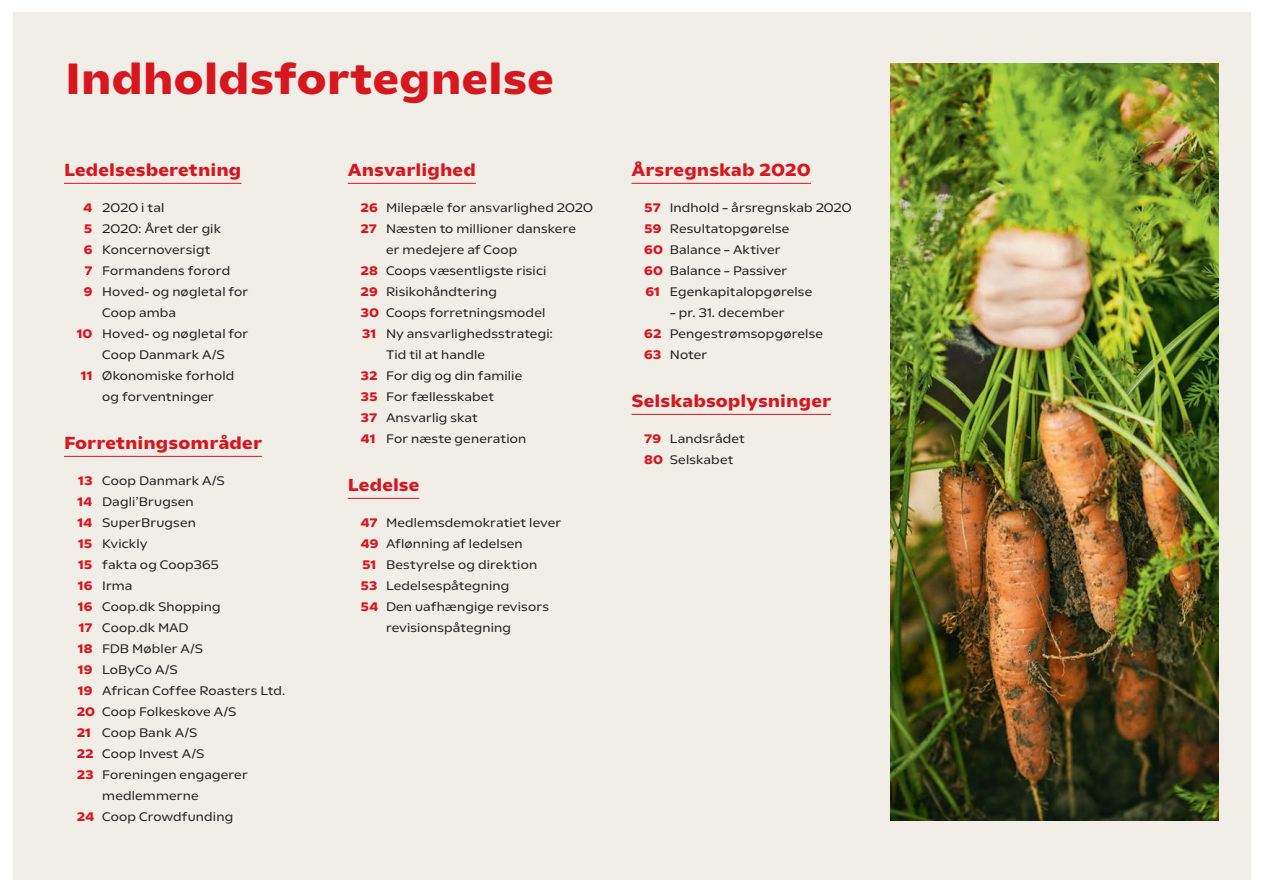
<style>
.page{position:relative;width:1263px;height:893px;background:#fff}
.page>*{position:absolute;margin:0;border:0;box-sizing:border-box;transform-origin:0 0}
.t1{font:700 45px "COOPPRINT";color:#d7171f}
.t2{font:700 18px "COOPPRINT";letter-spacing:.005em;color:#d7171f}
.t3{font:12.75px/21px "COOPPRINT";letter-spacing:.015em;color:#231f20}
.s1{font-weight:700;color:#d7171f}
</style>
<div class="page">
<div style="left:13px;top:13px;width:1237px;height:867px;background:#f1ede7"></div>
<img style="left:891px;top:64px;width:328px;height:757px">
<hr style="left:64px;top:183px;width:177px;height:1px;background:#d7171f">
<hr style="left:64px;top:456px;width:198px;height:1px;background:#d7171f">
<hr style="left:348px;top:183px;width:128px;height:1px;background:#d7171f">
<hr style="left:348px;top:498px;width:71px;height:1px;background:#d7171f">
<hr style="left:631px;top:183px;width:180px;height:1px;background:#d7171f">
<hr style="left:631px;top:414px;width:200px;height:1px;background:#d7171f">
<h1 class="t1" style="left:65px;top:55px;width:490px">Indholdsfortegnelse</h1>
<h2 class="t2" style="left:64px;top:160px;width:179px">Ledelsesberetning</h2>
<p class="t3" style="left:83px;top:197px;width:83px"><span class="s1">4</span> 2020 i tal</p>
<p class="t3" style="left:84px;top:218px;width:139px"><span class="s1">5</span> 2020: Året der gik</p>
<p class="t3" style="left:84px;top:239px;width:128px"><span class="s1">6</span> Koncernoversigt</p>
<p class="t3" style="left:84px;top:260px;width:147px"><span class="s1">7</span> Formandens forord</p>
<p class="t3" style="left:84px;top:281px;width:166px"><span class="s1">9</span> Hoved- og nøgletal for</p>
<p class="t3" style="left:102px;top:302px;width:75px">Coop amba</p>
<p class="t3" style="left:77px;top:323px;width:173px"><span class="s1">10</span> Hoved- og nøgletal for</p>
<p class="t3" style="left:102px;top:344px;width:124px">Coop Danmark A/S</p>
<p class="t3" style="left:81px;top:365px;width:155px"><span class="s1">11</span> Økonomiske forhold</p>
<p class="t3" style="left:102px;top:386px;width:113px">og forventninger</p>
<h2 class="t2" style="left:64px;top:433px;width:200px">Forretningsområder</h2>
<p class="t3" style="left:78px;top:470px;width:148px"><span class="s1">13</span> Coop Danmark A/S</p>
<p class="t3" style="left:78px;top:491px;width:118px"><span class="s1">14</span> Dagli’Brugsen</p>
<p class="t3" style="left:78px;top:512px;width:120px"><span class="s1">14</span> SuperBrugsen</p>
<p class="t3" style="left:78px;top:533px;width:71px"><span class="s1">15</span> Kvickly</p>
<p class="t3" style="left:78px;top:554px;width:142px"><span class="s1">15</span> fakta og Coop365</p>
<p class="t3" style="left:78px;top:575px;width:56px"><span class="s1">16</span> Irma</p>
<p class="t3" style="left:78px;top:596px;width:144px"><span class="s1">16</span> Coop.dk Shopping</p>
<p class="t3" style="left:79px;top:617px;width:111px"><span class="s1">17</span> Coop.dk MAD</p>
<p class="t3" style="left:78px;top:638px;width:127px"><span class="s1">18</span> FDB Møbler A/S</p>
<p class="t3" style="left:78px;top:659px;width:101px"><span class="s1">19</span> LoByCo A/S</p>
<p class="t3" style="left:78px;top:680px;width:209px"><span class="s1">19</span> African Coffee Roasters Ltd.</p>
<p class="t3" style="left:77px;top:701px;width:161px"><span class="s1">20</span> Coop Folkeskove A/S</p>
<p class="t3" style="left:77px;top:722px;width:122px"><span class="s1">21</span> Coop Bank A/S</p>
<p class="t3" style="left:77px;top:743px;width:129px"><span class="s1">22</span> Coop Invest A/S</p>
<p class="t3" style="left:77px;top:764px;width:173px"><span class="s1">23</span> Foreningen engagerer</p>
<p class="t3" style="left:102px;top:785px;width:98px">medlemmerne</p>
<p class="t3" style="left:77px;top:806px;width:158px"><span class="s1">24</span> Coop Crowdfunding</p>
<h2 class="t2" style="left:348px;top:160px;width:130px">Ansvarlighed</h2>
<p class="t3" style="left:360px;top:197px;width:234px"><span class="s1">26</span> Milepæle for ansvarlighed 2020</p>
<p class="t3" style="left:360px;top:218px;width:217px"><span class="s1">27</span> Næsten to millioner danskere</p>
<p class="t3" style="left:386px;top:239px;width:133px">er medejere af Coop</p>
<p class="t3" style="left:360px;top:260px;width:187px"><span class="s1">28</span> Coops væsentligste risici</p>
<p class="t3" style="left:360px;top:281px;width:138px"><span class="s1">29</span> Risikohåndtering</p>
<p class="t3" style="left:360px;top:302px;width:186px"><span class="s1">30</span> Coops forretningsmodel</p>
<p class="t3" style="left:362px;top:323px;width:193px"><span class="s1">31</span> Ny ansvarlighedsstrategi:</p>
<p class="t3" style="left:386px;top:344px;width:101px">Tid til at handle</p>
<p class="t3" style="left:360px;top:365px;width:163px"><span class="s1">32</span> For dig og din familie</p>
<p class="t3" style="left:360px;top:386px;width:135px"><span class="s1">35</span> For fællesskabet</p>
<p class="t3" style="left:360px;top:407px;width:119px"><span class="s1">37</span> Ansvarlig skat</p>
<p class="t3" style="left:360px;top:428px;width:167px"><span class="s1">41</span> For næste generation</p>
<h2 class="t2" style="left:348px;top:475px;width:73px">Ledelse</h2>
<p class="t3" style="left:360px;top:512px;width:202px"><span class="s1">47</span> Medlemsdemokratiet lever</p>
<p class="t3" style="left:360px;top:533px;width:164px"><span class="s1">49</span> Aflønning af ledelsen</p>
<p class="t3" style="left:362px;top:554px;width:177px"><span class="s1">51</span> Bestyrelse og direktion</p>
<p class="t3" style="left:360px;top:575px;width:150px"><span class="s1">53</span> Ledelsespåtegning</p>
<p class="t3" style="left:360px;top:596px;width:190px"><span class="s1">54</span> Den uafhængige revisors</p>
<p class="t3" style="left:386px;top:617px;width:126px">revisionspåtegning</p>
<h2 class="t2" style="left:631px;top:160px;width:181px">Årsregnskab 2020</h2>
<p class="t3" style="left:644px;top:197px;width:209px"><span class="s1">57</span> Indhold – årsregnskab 2020<br><span class="s1">59</span> Resultatopgørelse<br><span class="s1">60</span> Balance – Aktiver<br><span class="s1">60</span> Balance – Passiver<br><span class="s1">61</span> Egenkapitalopgørelse</p>
<p class="t3" style="left:644px;top:302px;width:180px;text-indent:26px">– pr. 31. december<br><span class="s1">62</span> Pengestrømsopgørelse<br><span class="s1">63</span> Noter</p>
<h2 class="t2" style="left:631px;top:391px;width:201px">Selskabsoplysninger</h2>
<p class="t3" style="left:644px;top:428px;width:102px"><span class="s1">79</span> Landsrådet<br><span class="s1">80</span> Selskabet</p>
</div>
